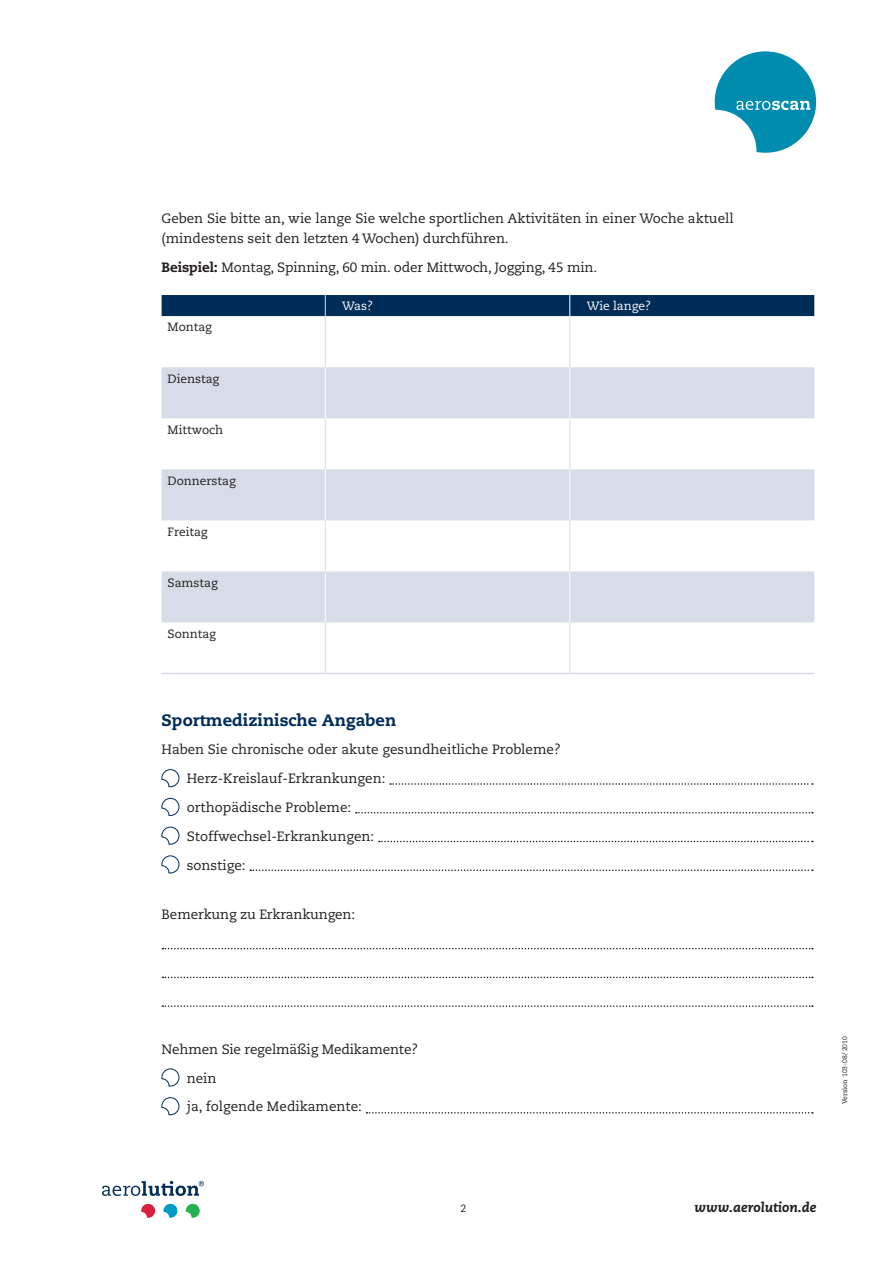
<style>
.page{position:relative;width:893px;height:1263px;background:#fff}
.page>*{position:absolute;margin:0;border:0;box-sizing:border-box;transform-origin:0 0}
.t1{font:800 16.5px "Caecilia LT Std";color:#002c58}
.t2{font:13.5px/28.8px "Caecilia LT Std";color:#231f20}
.t3{font:italic 800 13.5px "Caecilia LT Std";color:#231f20}
.t4{font:12px "Caecilia LT Std";color:#231f20}
.t5{font:12px "Caecilia LT Std";color:#fff}
.t6{font:10.5px "Caecilia LT Std";color:#231f20}
.t7{font:6.75px "Caecilia LT Std";color:#231f20}
.s1{font-weight:800}
</style>
<div class="page">
<svg style="left:715px;top:51px;width:101px;height:102px"></svg>
<svg style="left:163px;top:1204px;width:14px;height:14px"></svg>
<svg style="left:141px;top:1204px;width:14px;height:14px"></svg>
<svg style="left:186px;top:1204px;width:14px;height:14px"></svg>
<svg style="left:102px;top:1181px;width:102px;height:15px"></svg>
<svg style="left:390px;top:783px;width:423px;height:2px"></svg>
<svg style="left:356px;top:812px;width:457px;height:1px"></svg>
<svg style="left:379px;top:841px;width:434px;height:1px"></svg>
<svg style="left:250px;top:869px;width:563px;height:2px"></svg>
<svg style="left:162px;top:948px;width:651px;height:1px"></svg>
<svg style="left:162px;top:977px;width:651px;height:1px"></svg>
<svg style="left:162px;top:1005px;width:651px;height:2px"></svg>
<svg style="left:367px;top:1112px;width:446px;height:1px"></svg>
<svg style="left:162px;top:316px;width:652px;height:357px"></svg>
<svg style="left:162px;top:367px;width:652px;height:255px;fill:#d6dce8"></svg>
<div style="left:162px;top:295px;width:652px;height:21px;background:#002c58"></div>
<hr style="left:162px;top:673px;width:163px;height:1px;background:#d6dce8">
<hr style="left:325px;top:673px;width:245px;height:1px;background:#d6dce8">
<hr style="left:570px;top:673px;width:244px;height:1px;background:#d6dce8">
<hr style="left:325px;top:367px;width:1px;height:51px;background:#fff">
<hr style="left:570px;top:367px;width:1px;height:51px;background:#fff">
<hr style="left:325px;top:469px;width:1px;height:51px;background:#fff">
<hr style="left:570px;top:469px;width:1px;height:51px;background:#fff">
<hr style="left:325px;top:571px;width:1px;height:51px;background:#fff">
<hr style="left:570px;top:571px;width:1px;height:51px;background:#fff">
<hr style="left:325px;top:316px;width:1px;height:51px;background:#d6dce8">
<hr style="left:570px;top:316px;width:1px;height:51px;background:#d6dce8">
<hr style="left:325px;top:418px;width:1px;height:51px;background:#d6dce8">
<hr style="left:570px;top:418px;width:1px;height:51px;background:#d6dce8">
<hr style="left:325px;top:520px;width:1px;height:51px;background:#d6dce8">
<hr style="left:570px;top:520px;width:1px;height:51px;background:#d6dce8">
<hr style="left:325px;top:622px;width:1px;height:51px;background:#d6dce8">
<hr style="left:570px;top:622px;width:1px;height:51px;background:#d6dce8">
<svg style="left:161px;top:769px;width:19px;height:18px"></svg>
<svg style="left:161px;top:798px;width:19px;height:18px"></svg>
<svg style="left:161px;top:826px;width:19px;height:19px"></svg>
<svg style="left:161px;top:855px;width:19px;height:18px"></svg>
<svg style="left:161px;top:1068px;width:19px;height:18px"></svg>
<svg style="left:161px;top:1097px;width:19px;height:18px"></svg>
<p class="t2" style="left:162px;top:208px;width:574px;line-height:20.2px">Geben Sie bitte an, wie lange Sie welche sportlichen Aktivitäten in einer Woche aktuell (mindestens seit den letzten 4 Wochen) durchführen.</p>
<p class="t2" style="left:162px;top:253px;width:437px"><span class="s1">Beispiel:</span> Montag, Spinning, 60 min. oder Mittwoch, Jogging, 45 min.</p>
<p class="t5" style="left:342px;top:299px;width:32px">Was?</p>
<p class="t5" style="left:587px;top:299px;width:66px">Wie lange?</p>
<p class="t4" style="left:168px;top:320px;width:46px">Montag</p>
<p class="t4" style="left:168px;top:371px;width:53px">Dienstag</p>
<p class="t4" style="left:168px;top:422px;width:57px">Mittwoch</p>
<p class="t4" style="left:168px;top:473px;width:70px">Donnerstag</p>
<p class="t4" style="left:168px;top:524px;width:41px">Freitag</p>
<p class="t4" style="left:168px;top:575px;width:52px">Samstag</p>
<p class="t4" style="left:168px;top:626px;width:50px">Sonntag</p>
<p class="t1" style="left:162px;top:710px;width:236px">Sportmedizinische Angaben</p>
<p class="t2" style="left:187px;top:736px;width:375px;text-indent:-25px">Haben Sie chronische oder akute gesundheitliche Probleme?<br>Herz-Kreislauf-Erkrankungen:<br>orthopädische Probleme:<br>Stoffwechsel-Erkrankungen:<br>sonstige:</p>
<p class="t2" style="left:162px;top:900px;width:195px">Bemerkung zu Erkrankungen:</p>
<p class="t2" style="left:187px;top:1035px;width:233px;text-indent:-25px">Nehmen Sie regelmäßig Medikamente? nein<br>ja, folgende Medikamente:</p>
<p class="t6" style="left:461px;top:1202px;width:7px">2</p>
<p class="t7" style="left:841px;top:1104px;width:69px;rotate:-90deg">Version 103-08/2010</p>
<p class="t3" style="left:694px;top:1199px;width:124px">www.aerolution.de</p>
</div>
